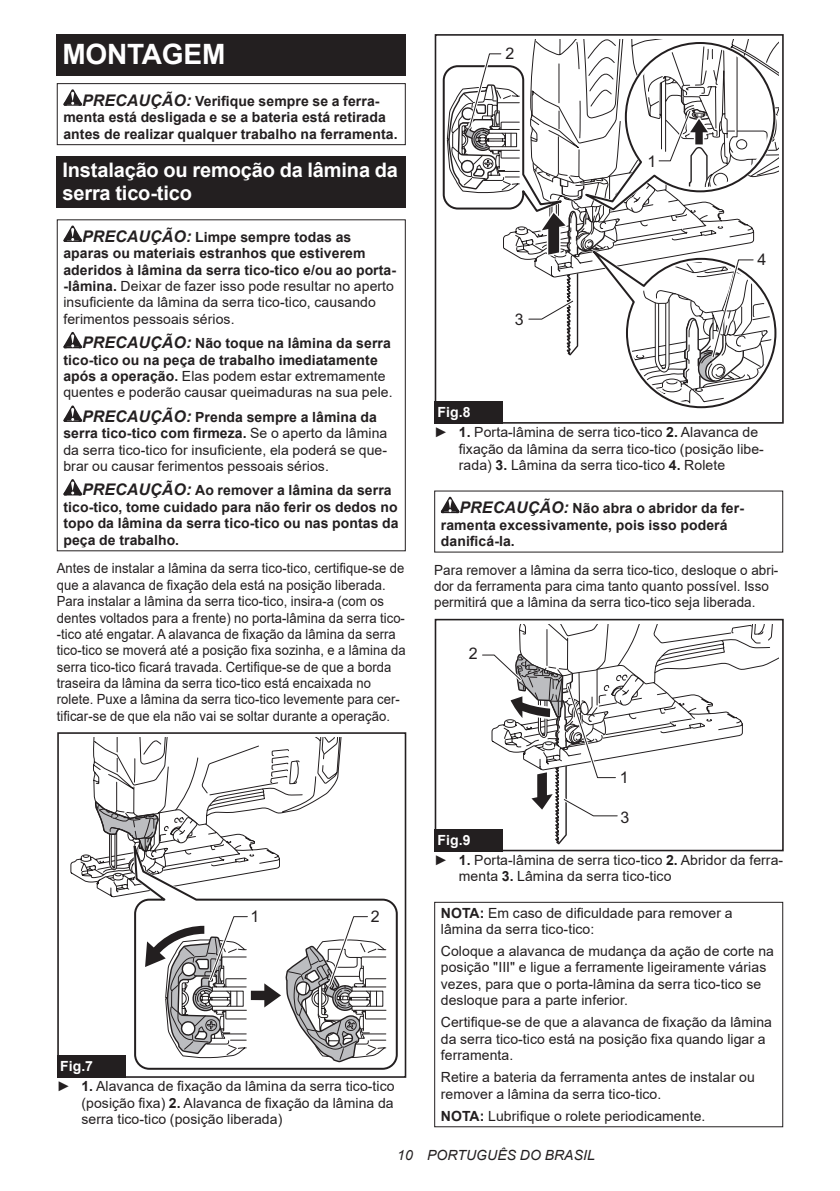
<style>
.page{position:relative;width:840px;height:1191px;background:#fff}
.page>*{position:absolute;margin:0;border:0;box-sizing:border-box;transform-origin:0 0}
.t1{font:700 28px "Arial";letter-spacing:-.01em;color:#fff}
.t2{font:700 20px/23.4px "Arial";letter-spacing:-.01em;color:#fff}
.t3{font:16px "Arial";color:#231f20}
.t4{font:14px/16.4px "Arial";letter-spacing:.005em;color:#231f20}
.t5{font:700 14px/16.4px "Arial";letter-spacing:.005em;color:#231f20}
.t6{font:14px/16.4px "Arial";letter-spacing:.005em;color:#231f20;scale:.93 1}
.t7{font:14px/16.4px "Arial";letter-spacing:.005em;color:#231f20;scale:.96 1}
.t8{font:italic 14px "Arial";letter-spacing:.005em;color:#231f20}
.s1{font-style:italic;font-size:16px}
.s2{font-weight:400}
.s3{font-weight:700;font-style:italic;font-size:16px}
.s4{font-weight:700}
.s5{font-weight:700;color:#fff}
</style>
<div class="page">
<div style="left:57px;top:34px;width:348px;height:41px;background:#231f20"></div>
<svg style="left:63px;top:89px;width:19px;height:17px"></svg>
<div style="left:57px;top:83px;width:348px;height:62px;border:1px solid #231f20"></div>
<div style="left:57px;top:156px;width:348px;height:52px;background:#231f20"></div>
<svg style="left:63px;top:225px;width:19px;height:17px"></svg>
<svg style="left:63px;top:332px;width:19px;height:16px"></svg>
<svg style="left:63px;top:405px;width:19px;height:17px"></svg>
<svg style="left:63px;top:479px;width:19px;height:16px"></svg>
<svg style="left:386px;top:899px;width:12px;height:171px"></svg>
<svg style="left:70px;top:732px;width:316px;height:345px"></svg>
<div style="left:57px;top:1055px;width:68px;height:22px;background:#231f20"></div>
<div style="left:434px;top:34px;width:349px;height:390px;border:2px solid #231f20"></div>
<svg style="left:440px;top:34px;width:338px;height:376px"></svg>
<div style="left:434px;top:401px;width:68px;height:23px;background:#231f20"></div>
<svg style="left:440px;top:497px;width:19px;height:16px"></svg>
<div style="left:434px;top:619px;width:349px;height:232px;border:2px solid #231f20"></div>
<svg style="left:479px;top:619px;width:298px;height:226px"></svg>
<div style="left:434px;top:828px;width:68px;height:23px;background:#231f20"></div>
<div style="left:434px;top:901px;width:348px;height:226px;border:1px solid #231f20"></div>
<h1 class="t1" style="left:62px;top:34px;width:164px">MONTAGEM</h1>
<p class="t5" style="left:63px;top:93px;width:335px;text-indent:19px"><span class="s1">PRECAUÇÃO:</span> Verifique sempre se a ferra&shy;menta está desligada e se a bateria está retirada antes de realizar qualquer trabalho na ferramenta.</p>
<h2 class="t2" style="left:62px;top:158px;width:337px">Instalação ou remoção da lâmina da serra tico-tico</h2>
<p class="t5" style="left:63px;top:229px;width:334px;text-indent:19px"><span class="s1">PRECAUÇÃO:</span> Limpe sempre todas as aparas ou materiais estranhos que estiverem aderidos à lâmina da serra tico-tico e/ou ao porta--lâmina. <span class="s2">Deixar de fazer isso pode resultar no aperto insuficiente da lâmina da serra tico-tico, causando ferimentos pessoais sérios.</span></p>
<p class="t5" style="left:63px;top:335px;width:330px;text-indent:19px"><span class="s1">PRECAUÇÃO:</span> Não toque na lâmina da serra tico-tico ou na peça de trabalho imediatamente após a operação. <span class="s2">Elas podem estar extremamente quentes e poderão causar queimaduras na sua pele.</span></p>
<p class="t4" style="left:63px;top:409px;width:325px;text-indent:19px"><span class="s3">PRECAUÇÃO:</span> <span class="s4">Prenda sempre a lâmina da serra tico-tico com firmeza.</span> Se o aperto da lâmina da serra tico-tico for insuficiente, ela poderá se que&shy;brar ou causar ferimentos pessoais sérios.</p>
<p class="t5" style="left:63px;top:482px;width:336px;text-indent:19px"><span class="s1">PRECAUÇÃO:</span> Ao remover a lâmina da serra tico-tico, tome cuidado para não ferir os dedos no topo da lâmina da serra tico-tico ou nas pontas da peça de trabalho.</p>
<p class="t6" style="left:57px;top:560px;width:376px">Antes de instalar a lâmina da serra tico-tico, certifique-se de que a alavanca de fixação dela está na posição liberada.<br>Para instalar a lâmina da serra tico-tico, insira-a (com os dentes voltados para a frente) no porta-lâmina da serra tico--tico até engatar. A alavanca de fixação da lâmina da serra tico-tico se moverá até a posição fixa sozinha, e a lâmina da serra tico-tico ficará travada. Certifique-se de que a borda traseira da lâmina da serra tico-tico está encaixada no rolete. Puxe a lâmina da serra tico-tico levemente para cer&shy;tificar-se de que ela não vai se soltar durante a operação.</p>
<p class="t3" style="left:250px;top:905px;width:10px">1</p>
<p class="t3" style="left:370px;top:905px;width:10px">2</p>
<p class="t4" style="left:57px;top:1056px;width:339px;line-height:20.2px"><span class="s5">Fig.7<br></span>► <span class="s4">1.</span> Alavanca de fixação da lâmina da serra tico-tico</p>
<p class="t4" style="left:81px;top:1094px;width:313px">(posição fixa) <span class="s4">2.</span> Alavanca de fixação da lâmina da serra tico-tico (posição liberada)</p>
<p class="t3" style="left:505px;top:42px;width:10px">2</p>
<p class="t3" style="left:514px;top:308px;width:10px">3</p>
<p class="t3" style="left:647px;top:150px;width:10px">1</p>
<p class="t3" style="left:757px;top:248px;width:10px">4</p>
<p class="t4" style="left:434px;top:402px;width:325px;line-height:20.2px"><span class="s5">Fig.8<br></span>► <span class="s4">1.</span> Porta-lâmina de serra tico-tico <span class="s4">2.</span> Alavanca de</p>
<p class="t4" style="left:458px;top:440px;width:306px">fixação da lâmina da serra tico-tico (posição libe&shy;rada) <span class="s4">3.</span> Lâmina da serra tico-tico <span class="s4">4.</span> Rolete</p>
<p class="t5" style="left:440px;top:500px;width:304px;text-indent:19px"><span class="s1">PRECAUÇÃO:</span> Não abra o abridor da fer&shy;ramenta excessivamente, pois isso poderá danificá-la.</p>
<p class="t7" style="left:434px;top:561px;width:360px">Para remover a lâmina da serra tico-tico, desloque o abri&shy;dor da ferramenta para cima tanto quanto possível. Isso permitirá que a lâmina da serra tico-tico seja liberada.</p>
<p class="t3" style="left:468px;top:643px;width:10px">2</p>
<p class="t3" style="left:619px;top:766px;width:10px">1</p>
<p class="t3" style="left:620px;top:806px;width:10px">3</p>
<p class="t4" style="left:434px;top:829px;width:350px;line-height:20.2px"><span class="s5">Fig.9<br></span>► <span class="s4">1.</span> Porta-lâmina de serra tico-tico <span class="s4">2.</span> Abridor da ferra-</p>
<p class="t4" style="left:458px;top:868px;width:214px">menta <span class="s4">3.</span> Lâmina da serra tico-tico</p>
<p class="t4" style="left:440px;top:904px;width:293px"><span class="s4">NOTA:</span> Em caso de dificuldade para remover a lâmina da serra tico-tico:</p>
<p class="t4" style="left:440px;top:943px;width:334px">Coloque a alavanca de mudança da ação de corte na posição "III" e ligue a ferramente ligeiramente várias vezes, para que o porta-lâmina da serra tico-tico se desloque para a parte inferior.</p>
<p class="t4" style="left:440px;top:1014px;width:332px">Certifique-se de que a alavanca de fixação da lâmina da serra tico-tico está na posição fixa quando ligar a ferramenta.</p>
<p class="t4" style="left:440px;top:1069px;width:315px">Retire a bateria da ferramenta antes de instalar ou remover a lâmina da serra tico-tico.</p>
<p class="t4" style="left:440px;top:1107px;width:266px"><span class="s4">NOTA:</span> Lubrifique o rolete periodicamente.</p>
<p class="t8" style="left:397px;top:1146px;width:199px">10 PORTUGUÊS DO BRASIL</p>
</div>
